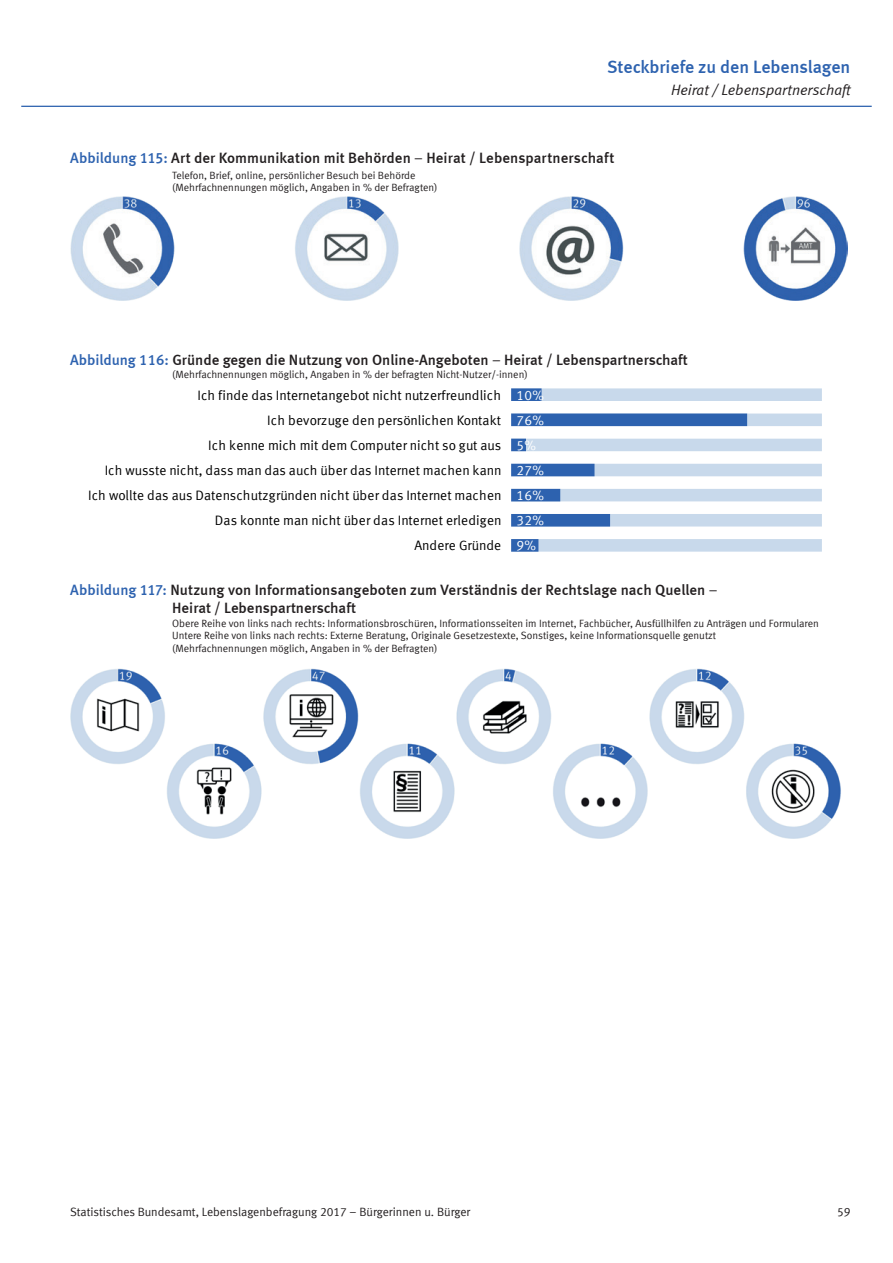
<style>
.page{position:relative;width:893px;height:1263px;background:#fff}
.page>*{position:absolute;margin:0;border:0;box-sizing:border-box;transform-origin:0 0}
.t1{font:18px "Meta Medium LF";color:#2d62af}
.t2{font:15px/18px "Meta Medium LF";color:#231f20}
.t3{font:italic 15px "Meta Normal LF";color:#231f20}
.t4{font:13.65px "Meta Normal LF";letter-spacing:.005em;color:#000001}
.t5{font:13.65px "Meta Normal LF";letter-spacing:.02em;color:#fff}
.t6{font:12px "Meta Normal LF";color:#231f20}
.t7{font:10.5px/12.6px "Meta Normal LF";color:#231f20}
.s1{color:#2d62af}
.s2{font-family:"Meta Normal LF"}
</style>
<div class="page">
<img style="left:70px;top:196px;width:777px;height:104px">
<svg style="left:511px;top:539px;width:311px;height:13px;background:#bcd0e6"></svg>
<svg style="left:511px;top:514px;width:311px;height:12px;background:#96b3d7"></svg>
<svg style="left:511px;top:489px;width:311px;height:12px;background:#afc6e1"></svg>
<svg style="left:511px;top:464px;width:311px;height:12px;background:#9eb9da"></svg>
<div style="left:511px;top:439px;width:311px;height:12px;background:#c8d9eb"></div>
<svg style="left:511px;top:413px;width:311px;height:13px;background:#5883bf"></svg>
<svg style="left:511px;top:388px;width:311px;height:13px;background:#bbcee5"></svg>
<img style="left:70px;top:669px;width:771px;height:169px">
<hr style="left:21px;top:106px;width:851px;height:1px;background:#2d62af">
<h1 class="t1" style="left:607px;top:56px;width:245px">Steckbriefe zu den Lebenslagen</h1>
<h2 class="t3" style="left:671px;top:81px;width:181px">Heirat / Lebenspartnerschaft</h2>
<h2 class="t2" style="left:70px;top:149px;width:546px"><span class="s1">Abbildung 115:</span> Art der Kommunikation mit Behörden <span class="s2">−</span> Heirat / Lebenspartnerschaft</h2>
<p class="t7" style="left:172px;top:168px;width:267px">Telefon, Brief, online, persönlicher Besuch bei Behörde (Mehrfachnennungen möglich, Angaben in % der Befragten)</p>
<h2 class="t2" style="left:70px;top:351px;width:619px"><span class="s1">Abbildung 116:</span> Gründe gegen die Nutzung von Online-Angeboten <span class="s2">−</span> Heirat / Lebenspartnerschaft</h2>
<p class="t7" style="left:172px;top:368px;width:357px">(Mehrfachnennungen möglich, Angaben in % der befragten Nicht-Nutzer/-innen)</p>
<h3 class="t4" style="left:197px;top:387px;width:305px">Ich finde das Internetangebot nicht nutzerfreundlich</h3>
<h3 class="t5" style="left:517px;top:387px;width:29px">10%</h3>
<h3 class="t4" style="left:267px;top:412px;width:235px">Ich bevorzuge den persönlichen Kontakt</h3>
<h3 class="t5" style="left:517px;top:412px;width:29px">76%</h3>
<h3 class="t4" style="left:208px;top:438px;width:294px">Ich kenne mich mit dem Computer nicht so gut aus</h3>
<h3 class="t5" style="left:517px;top:438px;width:21px">5%</h3>
<h3 class="t4" style="left:105px;top:463px;width:398px">Ich wusste nicht, dass man das auch über das Internet machen kann</h3>
<h3 class="t5" style="left:517px;top:463px;width:29px">27%</h3>
<h3 class="t4" style="left:88px;top:487px;width:415px">Ich wollte das aus Datenschutzgründen nicht über das Internet machen</h3>
<h3 class="t5" style="left:517px;top:487px;width:29px">16%</h3>
<h3 class="t4" style="left:215px;top:512px;width:288px">Das konnte man nicht über das Internet erledigen</h3>
<h3 class="t5" style="left:517px;top:512px;width:29px">32%</h3>
<h3 class="t4" style="left:414px;top:538px;width:88px">Andere Gründe</h3>
<h3 class="t5" style="left:517px;top:538px;width:21px">9%</h3>
<h2 class="t2" style="left:172px;top:580px;width:547px;text-indent:-102px"><span class="s1">Abbildung 117:</span> Nutzung von Informationsangeboten zum Verständnis der Rechtslage nach Quellen <span class="s2">−<br></span>Heirat / Lebenspartnerschaft</h2>
<p class="t7" style="left:172px;top:616px;width:648px">Obere Reihe von links nach rechts: Informationsbroschüren, Informationsseiten im Internet, Fachbücher, Ausfüllhilfen zu Anträgen und Formularen<br>Untere Reihe von links nach rechts: Externe Beratung, Originale Gesetzestexte, Sonstiges, keine Informationsquelle genutzt<br>(Mehrfachnennungen möglich, Angaben in % der Befragten)</p>
<p class="t6" style="left:70px;top:1205px;width:402px">Statistisches Bundesamt, Lebenslagenbefragung 2017 – Bürgerinnen u. Bürger</p>
<p class="t6" style="left:837px;top:1205px;width:15px">59</p>
</div>
